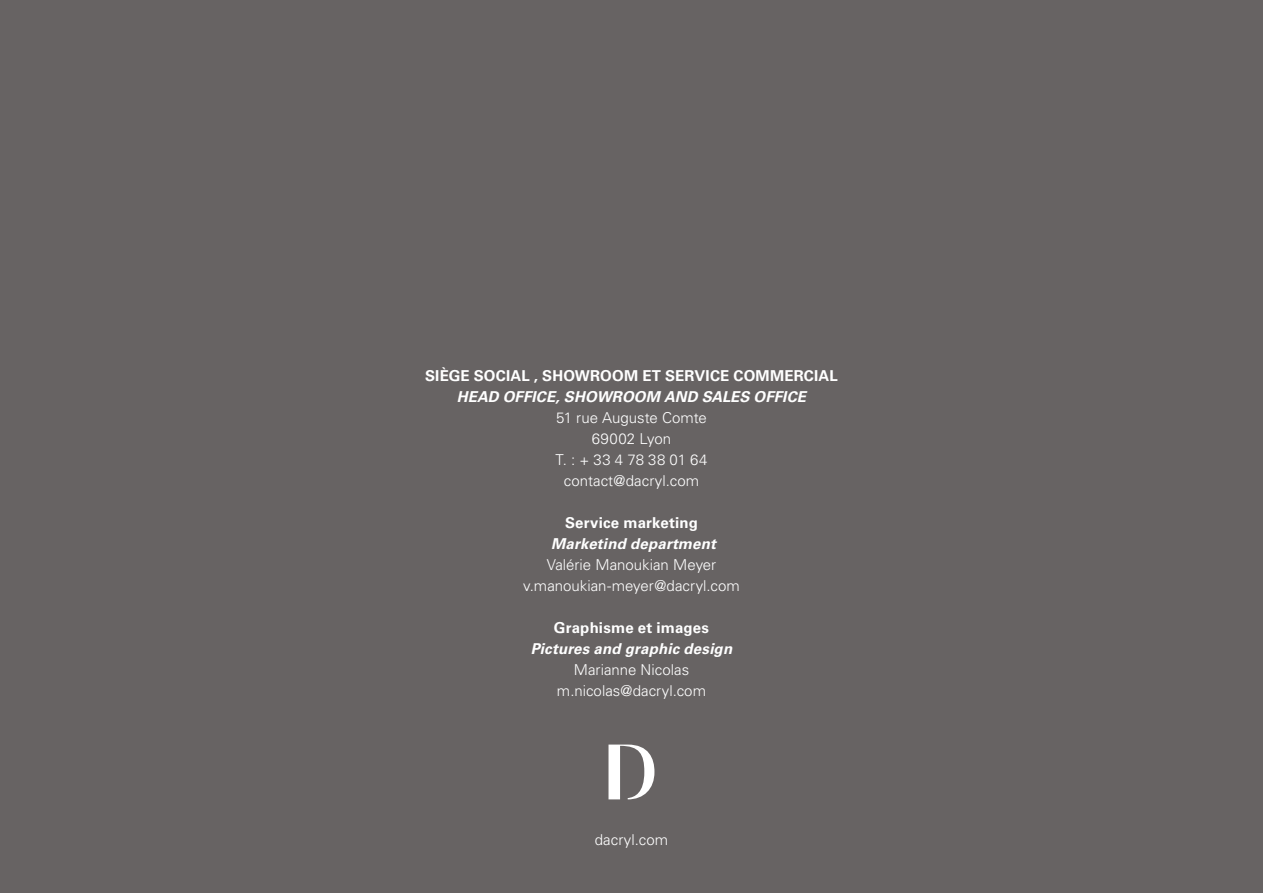
<style>
.page{position:relative;width:1263px;height:893px;background:#fff}
.page>*{position:absolute;margin:0;border:0;box-sizing:border-box;transform-origin:0 0}
.Texte_-_fr{font:300 15px/21px "Univers LT Std";color:#fff;text-align:center}
.Texte_-_fr-2{font:italic 700 15px "Univers LT Std";letter-spacing:.01em;color:#fff}
.Texte_-_fr-3{font:700 15px "Univers LT Std";letter-spacing:.01em;color:#fff}
</style>
<div class="page">
<div style="left:0;top:0;width:1262px;height:893px;background:#676363"></div>
<hr style="left:1262px;top:0;width:1px;height:893px;background:#676363">
<svg style="left:608px;top:745px;width:46px;height:54px"></svg>
<p class="Texte_-_fr-3" style="left:425px;top:367px;width:414px">SIÈGE SOCIAL , SHOWROOM ET SERVICE COMMERCIAL</p>
<p class="Texte_-_fr-2" style="left:457px;top:388px;width:351px">HEAD OFFICE, SHOWROOM AND SALES OFFICE</p>
<p class="Texte_-_fr" style="left:556px;top:408px;width:152px">51 rue Auguste Comte</p>
<p class="Texte_-_fr" style="left:592px;top:429px;width:81px">69002 Lyon</p>
<p class="Texte_-_fr" style="left:555px;top:450px;width:154px">T. : + 33 4 78 38 01 64</p>
<p class="Texte_-_fr" style="left:564px;top:471px;width:137px">contact@dacryl.com</p>
<p class="Texte_-_fr-3" style="left:565px;top:514px;width:134px">Service marketing</p>
<p class="Texte_-_fr-2" style="left:551px;top:535px;width:166px">Marketind department</p>
<p class="Texte_-_fr" style="left:547px;top:555px;width:171px">Valérie Manoukian Meyer</p>
<p class="Texte_-_fr" style="left:523px;top:576px;width:218px">v.manoukian-meyer@dacryl.com</p>
<p class="Texte_-_fr-3" style="left:554px;top:619px;width:157px">Graphisme et images</p>
<p class="Texte_-_fr-2" style="left:531px;top:640px;width:203px">Pictures and graphic design</p>
<p class="Texte_-_fr" style="left:557px;top:660px;width:151px">Marianne Nicolas m.nicolas@dacryl.com</p>
<p class="Texte_-_fr" style="left:595px;top:829px;width:75px">dacryl.com</p>
</div>
